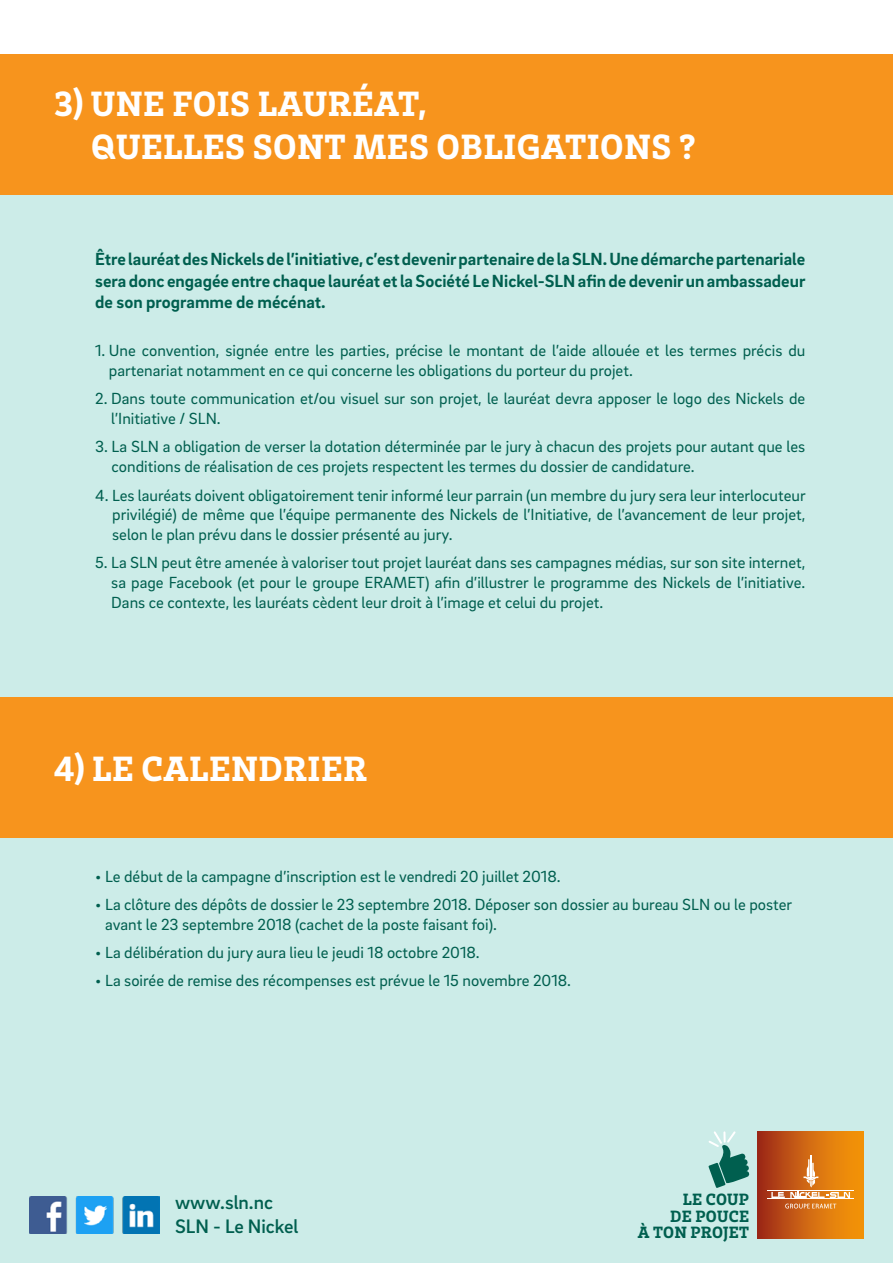
<style>
.page{position:relative;width:893px;height:1263px;background:#fff}
.page>*{position:absolute;margin:0;border:0;box-sizing:border-box;transform-origin:0 0}
.t1{font:900 36px/43.2px "Brix Slab";letter-spacing:.015em;color:#fff}
.t2{font:500 19.95px/24px "Brix Sans";color:#005f4f}
.t3{font:700 18px/21.6px "Brix Sans";color:#005f4f;text-align:justify}
.t4{font:900 16.8px/16.8px "Brix Slab";letter-spacing:.015em;color:#005f4f;text-align:right}
.t5{font:16.5px/19.8px "Brix Sans";color:#005f4f}
</style>
<div class="page">
<div style="left:0;top:96px;width:893px;height:1167px;background:#ccece8"></div>
<div style="left:0;top:54px;width:893px;height:141px;background:#f7941d"></div>
<div style="left:0;top:697px;width:893px;height:141px;background:#f7941d"></div>
<img style="left:30px;top:1196px;width:129px;height:37px">
<div style="left:758px;top:1131px;width:105px;height:107px;background:linear-gradient(to right,#a22f1a,#fd9f09)"></div>
<hr style="left:768px;top:1191px;width:86px;height:1px;background:#fff">
<hr style="left:768px;top:1198px;width:86px;height:1px;background:#fff">
<hr style="left:810px;top:1155px;width:2px;height:21px;background:#fff">
<svg style="left:771px;top:1159px;width:79px;height:49px;background:#d88139"></svg>
<svg style="left:708px;top:1131px;width:42px;height:57px"></svg>
<h1 class="t1" style="left:91px;top:80px;width:607px;text-indent:-37px">3) UNE FOIS LAURÉAT,<br>QUELLES SONT MES OBLIGATIONS ?</h1>
<p class="t3" style="left:95px;top:247px;width:712px">Être lauréat des Nickels de l’initiative, c’est devenir partenaire de la SLN. Une démarche partenariale sera donc engagée entre chaque lauréat et la Société Le Nickel-SLN afin de devenir un ambassadeur de son programme de mécénat.</p>
<p class="t5" style="left:109px;top:340px;width:698px;text-indent:-14px">1. Une convention, signée entre les parties, précise le montant de l’aide allouée et les termes précis du partenariat notamment en ce qui concerne les obligations du porteur du projet.</p>
<p class="t5" style="left:111px;top:388px;width:695px;text-indent:-16px">2. Dans toute communication et/ou visuel sur son projet, le lauréat devra apposer le logo des Nickels de l’Initiative / SLN.</p>
<p class="t5" style="left:112px;top:436px;width:695px;text-indent:-16px">3. La SLN a obligation de verser la dotation déterminée par le jury à chacun des projets pour autant que les conditions de réalisation de ces projets respectent les termes du dossier de candidature.</p>
<p class="t5" style="left:112px;top:484px;width:695px;text-align:justify;text-indent:-17px">4. Les lauréats doivent obligatoirement tenir informé leur parrain (un membre du jury sera leur interlocuteur privilégié) de même que l’équipe permanente des Nickels de l’Initiative, de l’avancement de leur projet, selon le plan prévu dans le dossier présenté au jury.</p>
<p class="t5" style="left:111px;top:552px;width:695px;text-align:justify;text-indent:-16px">5. La SLN peut être amenée à valoriser tout projet lauréat dans ses campagnes médias, sur son site internet, sa page Facebook (et pour le groupe ERAMET) afin d’illustrer le programme des Nickels de l’initiative.<br>Dans ce contexte, les lauréats cèdent leur droit à l’image et celui du projet.</p>
<h1 class="t1" style="left:54px;top:745px;width:314px">4) LE CALENDRIER</h1>
<p class="t5" style="left:95px;top:865px;width:467px">• Le début de la campagne d’inscription est le vendredi 20 juillet 2018.</p>
<p class="t5" style="left:105px;top:894px;width:689px;text-indent:-10px">• La clôture des dépôts de dossier le 23 septembre 2018. Déposer son dossier au bureau SLN ou le poster avant le 23 septembre 2018 (cachet de la poste faisant foi).</p>
<p class="t5" style="left:95px;top:942px;width:386px">• La délibération du jury aura lieu le jeudi 18 octobre 2018.</p>
<p class="t5" style="left:95px;top:970px;width:477px">• La soirée de remise des récompenses est prévue le 15 novembre 2018.</p>
<p class="t2" style="left:175px;top:1190px;width:125px">www.sln.nc<br>SLN - Le Nickel</p>
<p class="t4" style="left:638px;top:1190px;width:113px">LE COUP<br>DE POUCE<br>À TON PROJET</p>
</div>
